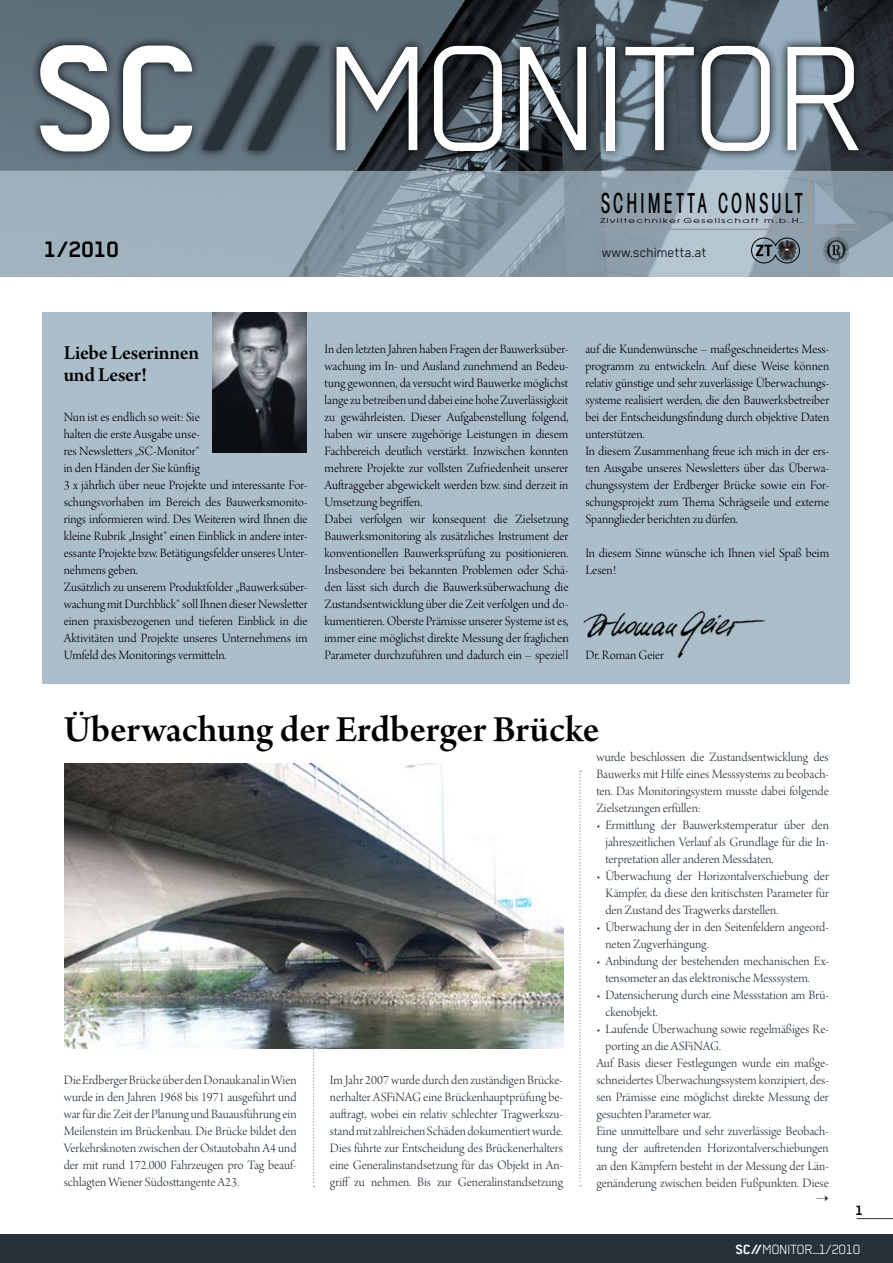
<style>
.page{position:relative;width:893px;height:1263px;background:#fff}
.page>*{position:absolute;margin:0;border:0;box-sizing:border-box;transform-origin:0 0}
.t1{font:300 167.55px "Regular";letter-spacing:-.04em;color:#fff}
.t2{font:39px "Arno Pro Smbd Subhead";letter-spacing:-.005em;color:#000}
.t3{font:500 condensed 27.75px "Avant Garde";letter-spacing:.175em;color:#000;scale:.65 1}
.t4{font:700 24.9px "Regular";color:#000}
.t5{font:21px/21.6px "Arno Pro Smbd Subhead";letter-spacing:-.01em;color:#000}
.t6{font:300 15px "Regular";letter-spacing:-.02em;color:#fff}
.t7{font:300 15px "Regular";color:#000}
.t8{font:700 15px "Regular";color:#000}
.t9{font:13.5px/17px "Arno Pro Light Display";color:#000}
.t10{font:13.5px/17px "Arno Pro Light Display";color:#263139;text-align:justify}
.t11{font:6.6px "Avant Garde";letter-spacing:.13em;color:#000;scale:1.53 1}
.s1{font-weight:700}
.s2{font-weight:700;color:#263139}
</style>
<div class="page">
<img style="left:0;top:0;width:893px;height:170px">
<svg style="left:0;top:170px;width:893px;height:106px;background:#96a7b3"></svg>
<div style="left:0;top:1234px;width:893px;height:29px;background:#263139"></div>
<svg style="left:31px;top:35px;width:836px;height:126px;background:#414c54"></svg>
<hr style="left:857px;top:1218px;width:36px;height:1px;background:#263139">
<svg style="left:313px;top:1048px;width:2px;height:139px"></svg>
<svg style="left:579px;top:770px;width:2px;height:416px"></svg>
<hr style="left:600px;top:229px;width:258px;height:1px;background:#9c9d9f">
<hr style="left:808px;top:178px;width:1px;height:94px;background:#9c9d9f">
<svg style="left:815px;top:182px;width:41px;height:42px;background:#8ca0ae"></svg>
<svg style="left:751px;top:237px;width:49px;height:27px"></svg>
<img style="left:822px;top:237px;width:27px;height:27px">
<div style="left:43px;top:313px;width:807px;height:371px;background:#acbeca"></div>
<img style="left:213px;top:313px;width:94px;height:140px">
<img style="left:583px;top:611px;width:183px;height:48px">
<img style="left:64px;top:763px;width:500px;height:285px">
<h1 class="t1" style="left:33px;top:11px;width:831px"><span class="s1">SC</span><span class="s2">//</span>MONITOR</h1>
<h3 class="t4" style="left:44px;top:236px;width:77px">1/2010</h3>
<h3 class="t3" style="left:601px;top:186px;width:312px">SCHIMETTA CONSULT</h3>
<p class="t11" style="left:600px;top:217px;width:134px">Ziviltechniker Gesellschaft m.b.H.</p>
<p class="t7" style="left:602px;top:244px;width:106px">www.schimetta.at</p>
<h3 class="t5" style="left:64px;top:343px;width:137px">Liebe Leserinnen und Leser!</h3>
<p class="t9" style="left:64px;top:409px;width:245px">Nun ist es endlich so weit: Sie<br>halten die erste Ausgabe unse-<br>res Newsletters „SC-Monitor“<br>in den Händen der Sie künftig<br>3 x jährlich über neue Projekte und interessante For&shy;schungsvorhaben im Bereich des Bauwerksmonito&shy;rings informieren wird. Des Weiteren wird Ihnen die kleine Rubrik „Insight“ einen Einblick in andere inter&shy;essante Projekte bzw. Betätigungsfelder unseres Unter&shy;nehmens geben.<br>Zusätzlich zu unserem Produktfolder „Bauwerksüber&shy;wachung mit Durchblick“ soll Ihnen dieser Newsletter einen praxisbezogenen und tieferen Einblick in die Aktivitäten und Projekte unseres Unternehmens im Umfeld des Monitorings vermitteln.</p>
<p class="t9" style="left:325px;top:341px;width:245px">In den letzten Jahren haben Fragen der Bauwerksüber&shy;wachung im In- und Ausland zunehmend an Bedeu&shy;tung gewonnen, da versucht wird Bauwerke möglichst lange zu betreiben und dabei eine hohe Zuverlässigkeit zu gewährleisten. Dieser Aufgabenstellung folgend, haben wir unsere zugehörige Leistungen in diesem Fachbereich deutlich verstärkt. Inzwischen konnten mehrere Projekte zur vollsten Zufriedenheit unserer Auftraggeber abgewickelt werden bzw. sind derzeit in Umsetzung begriffen.<br>Dabei verfolgen wir konsequent die Zielsetzung Bauwerksmonitoring als zusätzliches Instrument der konventionellen Bauwerksprüfung zu positionieren.<br>Insbesondere bei bekannten Problemen oder Schä&shy;den lässt sich durch die Bauwerksüberwachung die Zustandsentwicklung über die Zeit verfolgen und do&shy;kumentieren. Oberste Prämisse unserer Systeme ist es, immer eine möglichst direkte Messung der fraglichen Parameter durchzuführen und dadurch ein – speziell</p>
<p class="t9" style="left:585px;top:341px;width:245px">auf die Kundenwünsche – maßgeschneidertes Mess&shy;programm zu entwickeln. Auf diese Weise können relativ günstige und sehr zuverlässige Überwachungs&shy;systeme realisiert werden, die den Bauwerksbetreiber bei der Entscheidungsfindung durch objektive Daten unterstützen.<br>In diesem Zusammenhang freue ich mich in der ers&shy;ten Ausgabe unseres Newsletters über das Überwa&shy;chungssystem der Erdberger Brücke sowie ein For&shy;schungsprojekt zum Thema Schrägseile und externe Spannglieder berichten zu dürfen.</p>
<p class="t9" style="left:585px;top:546px;width:245px">In diesem Sinne wünsche ich Ihnen viel Spaß beim<br>Lesen!</p>
<p class="t9" style="left:585px;top:648px;width:80px">Dr. Roman Geier</p>
<h2 class="t2" style="left:64px;top:707px;width:537px">Überwachung der Erdberger Brücke</h2>
<p class="t10" style="left:596px;top:750px;width:234px">wurde beschlossen die Zustandsentwicklung des Bauwerks mit Hilfe eines Messsystems zu beobach&shy;ten. Das Monitoringsystem musste dabei folgende Zielsetzungen erfüllen:</p>
<p class="t10" style="left:605px;top:818px;width:225px;text-indent:-9px">• Ermittlung der Bauwerkstemperatur über den jahreszeitlichen Verlauf als Grundlage für die In&shy;terpretation aller anderen Messdaten.</p>
<p class="t10" style="left:605px;top:869px;width:225px;text-indent:-9px">• Überwachung der Horizontalverschiebung der Kämpfer, da diese den kritischsten Parameter für den Zustand des Tragwerks darstellen.</p>
<p class="t10" style="left:605px;top:920px;width:225px;text-indent:-9px">• Überwachung der in den Seitenfeldern angeord&shy;neten Zugverhängung.</p>
<p class="t10" style="left:605px;top:954px;width:225px;text-indent:-9px">• Anbindung der bestehenden mechanischen Ex&shy;tensometer an das elektronische Messsystem.</p>
<p class="t10" style="left:605px;top:988px;width:225px;text-indent:-9px">• Datensicherung durch eine Messstation am Brü&shy;ckenobjekt.</p>
<p class="t10" style="left:596px;top:1022px;width:234px">• Laufende Überwachung sowie regelmäßiges Re-</p>
<p class="t10" style="left:605px;top:1039px;width:117px">porting an die ASFiNAG.</p>
<p class="t10" style="left:596px;top:1056px;width:234px">Auf Basis dieser Festlegungen wurde ein maßge-</p>
<p class="t10" style="left:596px;top:1073px;width:234px">schneidertes Überwachungssystem konzipiert, des-</p>
<p class="t10" style="left:596px;top:1090px;width:234px">sen Prämisse eine möglichst direkte Messung der</p>
<p class="t10" style="left:596px;top:1107px;width:116px">gesuchten Parameter war.</p>
<p class="t10" style="left:596px;top:1124px;width:234px">Eine unmittelbare und sehr zuverlässige Beobach-</p>
<p class="t10" style="left:596px;top:1141px;width:234px">tung der auftretenden Horizontalverschiebungen</p>
<p class="t10" style="left:596px;top:1158px;width:234px">an den Kämpfern besteht in der Messung der Län-</p>
<p class="t10" style="left:596px;top:1175px;width:234px">genänderung zwischen beiden Fußpunkten. Diese</p>
<p class="t10" style="left:64px;top:1073px;width:234px">Die Erdberger Brücke über den Donaukanal in Wien wurde in den Jahren 1968 bis 1971 ausgeführt und war für die Zeit der Planung und Bauausführung ein Meilenstein im Brückenbau. Die Brücke bildet den Verkehrsknoten zwischen der Ostautobahn A4 und der mit rund 172.000 Fahrzeugen pro Tag beauf&shy;schlagten Wiener Südosttangente A23.</p>
<p class="t10" style="left:330px;top:1073px;width:235px">Im Jahr 2007 wurde durch den zuständigen Brücke&shy;nerhalter ASFiNAG eine Brückenhauptprüfung be&shy;auftragt, wobei ein relativ schlechter Tragwerkszu&shy;stand mit zahlreichen Schäden dokumentiert wurde.<br>Dies führte zur Entscheidung des Brückenerhalters eine Generalinstandsetzung für das Objekt in An&shy;griff zu nehmen. Bis zur Generalinstandsetzung</p>
<p class="t8" style="left:855px;top:1202px;width:9px">1</p>
<p class="t6" style="left:735px;top:1242px;width:126px"><span class="s1">SC//</span>MONITOR_1/2010</p>
</div>
